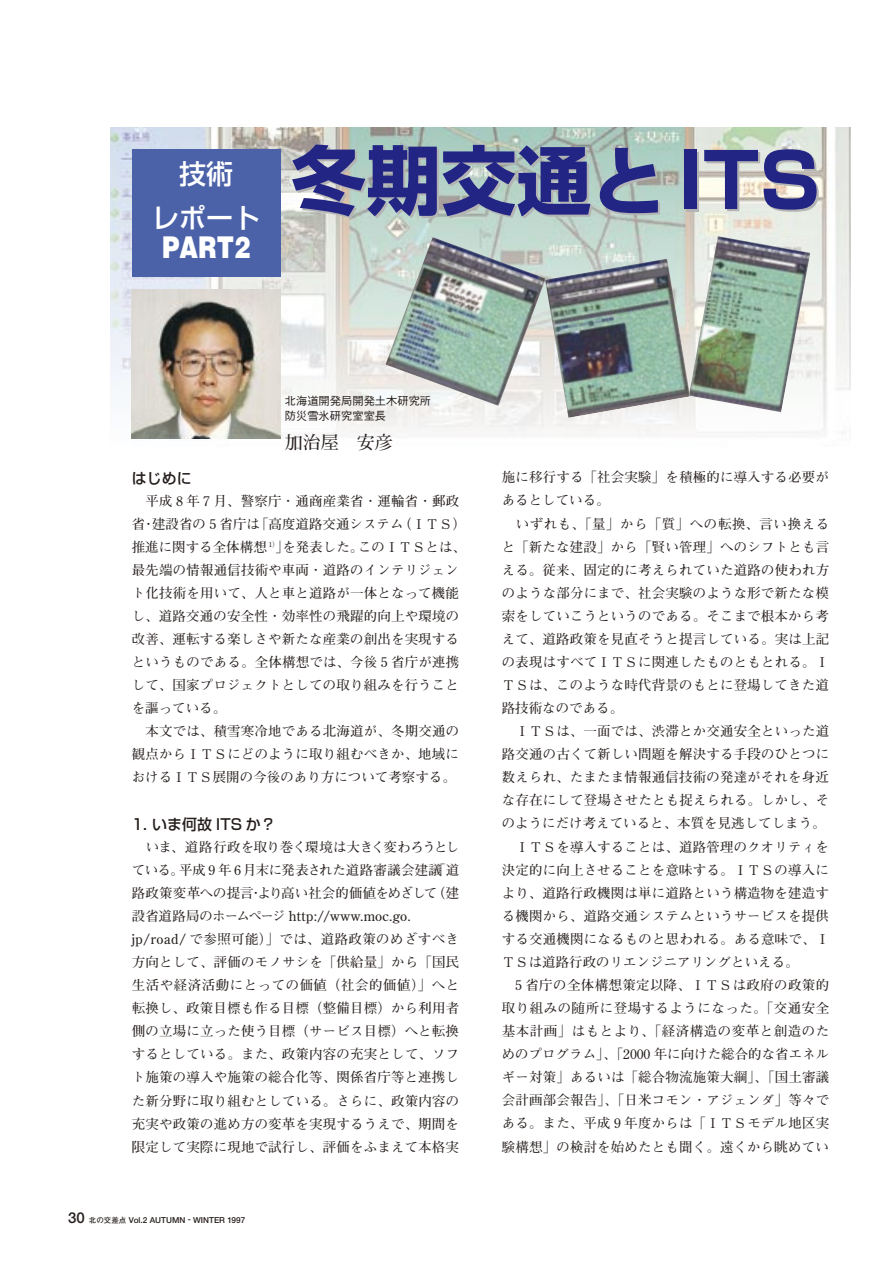
<style>
.page{position:relative;width:893px;height:1263px;background:#fff}
.page>*{position:absolute;margin:0;border:0;box-sizing:border-box;transform-origin:0 0}
.ノーマル{font:700 75px "Shin Go Pro";color:#232584}
.ノーマル-2{font:900 30px "Helvetica";color:#fff;scale:.8 1}
.ノーマル-3{font:500 27px "Shin Go Pro";color:#fff}
.ノーマル-4{font:700 18px "Futo Min A101";color:#251e1c}
.本文{font:500 15px "Shin Go Pro";color:#251e1c}
.本文-2{font:700 13.5px/23.1px "Futo Min A101";letter-spacing:.01em;color:#251e1c;text-align:justify}
.ノーマル-5{font:500 11.25px "Gothic BBB";color:#251e1c}
.ノーマル-6{font:700 8.25px "Futo Go B101";color:#251e1c}
.s1{font-size:15px}
.s2{font-size:7.5px}
</style>
<div class="page">
<img style="left:111px;top:128px;width:739px;height:311px">
<img style="left:132px;top:289px;width:149px;height:149px">
<img style="left:385px;top:237px;width:165px;height:174px">
<div style="left:132px;top:149px;width:149px;height:127px;background:#4b62a9"></div>
<img style="left:682px;top:228px;width:134px;height:186px">
<img style="left:538px;top:259px;width:152px;height:160px">
<p class="ノーマル-3" style="left:179px;top:152px;width:55px">技術</p>
<p class="ノーマル-3" style="left:152px;top:195px;width:109px">レポート</p>
<p class="ノーマル-2" style="left:162px;top:228px;width:112px">PART2</p>
<p class="ノーマル" style="left:291px;top:121px;width:531px">冬期交通と ITS</p>
<p class="ノーマル-5" style="left:285px;top:394px;width:148px">北海道開発局開発土木研究所</p>
<p class="ノーマル-5" style="left:285px;top:409px;width:103px">防災雪氷研究室室長</p>
<p class="ノーマル-4" style="left:285px;top:430px;width:109px">加治屋　安彦</p>
<p class="本文" style="left:132px;top:466px;width:61px">はじめに</p>
<p class="本文-2" style="left:132px;top:489px;width:336px;text-align:left">　平成 8 年 7 月、警察庁・通商産業省・運輸省・郵政省・建設省の 5 省庁は「高度道路交通システム（ＩＴＳ）推進に関する全体構想 <sup>1）</sup>」を発表した。このＩＴＳとは、最先端の情報通信技術や車両・道路のインテリジェント化技術を用いて、人と車と道路が一体となって機能し、道路交通の安全性・効率性の飛躍的向上や環境の改善、運転する楽しさや新たな産業の創出を実現するというものである。全体構想では、今後 5 省庁が連携して、国家プロジェクトとしての取り組みを行うことを謳っている。</p>
<p class="本文-2" style="left:132px;top:720px;width:329px">　本文では、積雪寒冷地である北海道が、冬期交通の観点からＩＴＳにどのように取り組むべきか、地域におけるＩＴＳ展開の今後のあり方について考察する。</p>
<p class="本文" style="left:132px;top:812px;width:146px">1. いま何故 ITS か？</p>
<p class="本文-2" style="left:132px;top:835px;width:329px">　いま、道路行政を取り巻く環境は大きく変わろうとしている。平成 9 年 6 月末に発表された道路審議会建議「道路政策変革への提言・より高い社会的価値をめざして（建設省道路局のホームページ http://www.moc.go.</p>
<p class="本文-2" style="left:132px;top:928px;width:329px">jp/road/ で参照可能）」では、道路政策のめざすべき方向として、評価のモノサシを「供給量」から「国民生活や経済活動にとっての価値（社会的価値）」へと転換し、政策目標も作る目標（整備目標）から利用者側の立場に立った使う目標（サービス目標）へと転換するとしている。また、政策内容の充実として、ソフト施策の導入や施策の総合化等、関係省庁等と連携した新分野に取り組むとしている。さらに、政策内容の充実や政策の進め方の変革を実現するうえで、期間を限定して実際に現地で試行し、評価をふまえて本格実</p>
<p class="ノーマル-6" style="left:68px;top:1215px;width:179px"><span class="s1">30</span> <span class="s2">北の交差点</span> Vol.2 AUTUMN - WINTER 1997</p>
<p class="本文-2" style="left:502px;top:466px;width:329px">施に移行する「社会実験」を積極的に導入する必要があるとしている。</p>
<p class="本文-2" style="left:502px;top:512px;width:329px">　いずれも、「量」から「質」への転換、言い換えると「新たな建設」から「賢い管理」へのシフトとも言える。従来、固定的に考えられていた道路の使われ方のような部分にまで、社会実験のような形で新たな模索をしていこうというのである。そこまで根本から考えて、道路政策を見直そうと提言している。実は上記の表現はすべてＩＴＳに関連したものともとれる。ＩＴＳは、このような時代背景のもとに登場してきた道路技術なのである。</p>
<p class="本文-2" style="left:502px;top:720px;width:329px">　ＩＴＳは、一面では、渋滞とか交通安全といった道路交通の古くて新しい問題を解決する手段のひとつに数えられ、たまたま情報通信技術の発達がそれを身近な存在にして登場させたとも捉えられる。しかし、そのようにだけ考えていると、本質を見逃してしまう。</p>
<p class="本文-2" style="left:502px;top:835px;width:329px">　ＩＴＳを導入することは、道路管理のクオリティを決定的に向上させることを意味する。ＩＴＳの導入により、道路行政機関は単に道路という構造物を建造する機関から、道路交通システムというサービスを提供する交通機関になるものと思われる。ある意味で、ＩＴＳは道路行政のリエンジニアリングといえる。</p>
<p class="本文-2" style="left:502px;top:974px;width:329px">　5 省庁の全体構想策定以降、ＩＴＳは政府の政策的取り組みの随所に登場するようになった。「交通安全基本計画」はもとより、「経済構造の変革と創造のためのプログラム」、「2000 年に向けた総合的な省エネルギー対策」あるいは「総合物流施策大綱」、「国土審議会計画部会報告」、「日米コモン・アジェンダ」等々である。また、平成 9 年度からは「ＩＴＳモデル地区実験構想」の検討を始めたとも聞く。遠くから眺めてい</p>
</div>
